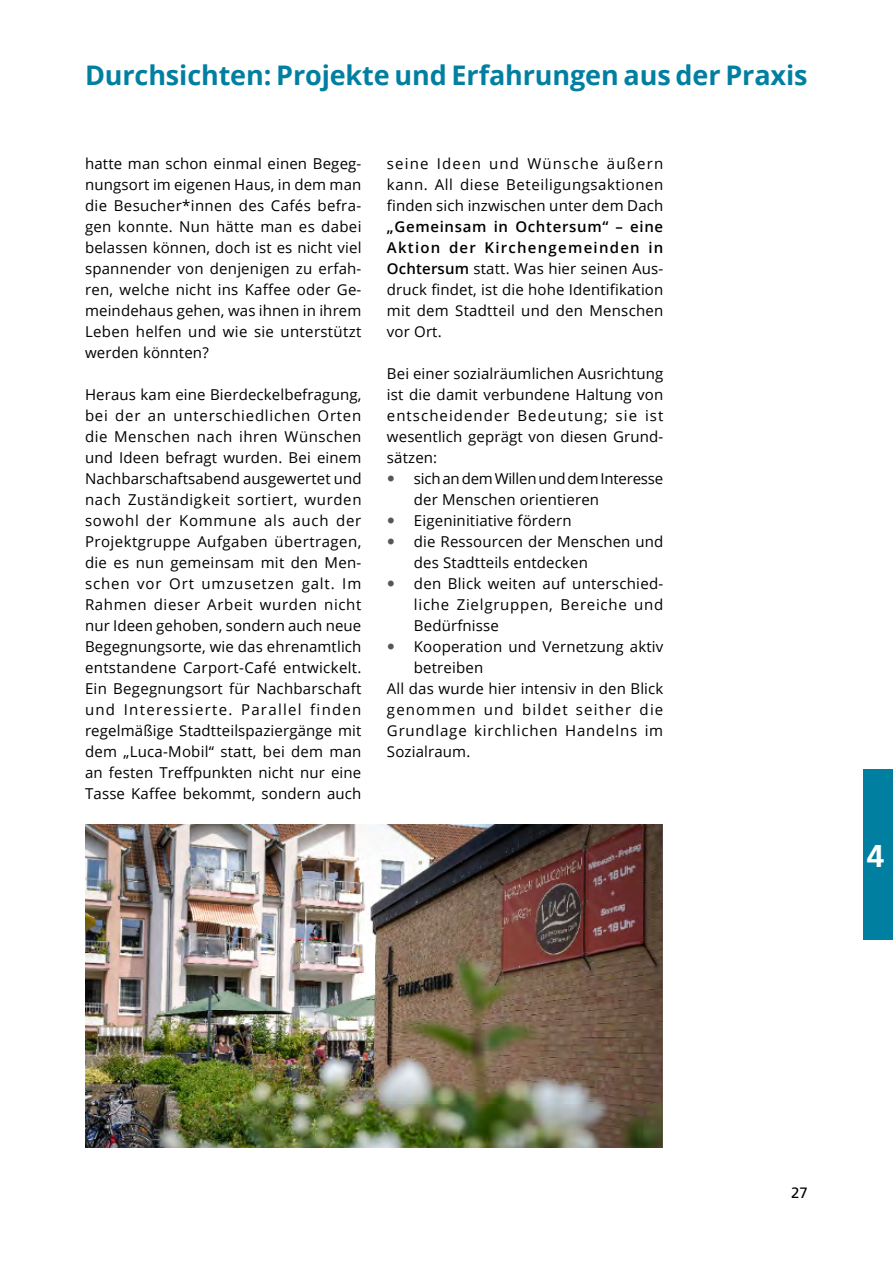
<style>
.page{position:relative;width:893px;height:1263px;background:#fff}
.page>*{position:absolute;margin:0;border:0;box-sizing:border-box;transform-origin:0 0}
.t1{font:700 31.5px "Frutiger LT Com";color:#fff}
.t2{font:700 27px "Open Sans";letter-spacing:-.005em;color:#007fa1}
.t3{font:15px/21px "Open Sans";letter-spacing:.01em;color:#000;text-align:justify}
.t4{font:15px "Open Sans";letter-spacing:-.015em;color:#000}
.t5{font:15px "Open Sans";letter-spacing:.055em;color:#000}
.t6{font:15px "Open Sans";letter-spacing:.05em;color:#000}
.t7{font:15px "Open Sans";letter-spacing:.08em;color:#000}
.t8{font:15px "Frutiger LT Com";color:#000}
.s1{font-weight:600}
</style>
<div class="page">
<div style="left:863px;top:770px;width:30px;height:170px;background:#007fa1"></div>
<img style="left:85px;top:825px;width:578px;height:322px">
<h2 class="t2" style="left:85px;top:56px;width:724px">Durchsichten: Projekte und Erfahrungen aus der Praxis</h2>
<p class="t3" style="left:85px;top:153px;width:278px">hatte man schon einmal einen Begeg&shy;nungsort im eigenen Haus, in dem man die Besucher*innen des Cafés befra&shy;gen konnte. Nun hätte man es dabei belassen können, doch ist es nicht viel spannender von denjenigen zu erfah&shy;ren, welche nicht ins Kaffee oder Ge&shy;meindehaus gehen, was ihnen in ihrem Leben helfen und wie sie unterstützt werden könnten?</p>
<p class="t3" style="left:85px;top:384px;width:278px">Heraus kam eine Bierdeckelbefragung, bei der an unterschiedlichen Orten die Menschen nach ihren Wünschen und Ideen befragt wurden. Bei einem Nachbarschaftsabend ausgewertet und nach Zuständigkeit sortiert, wurden sowohl der Kommune als auch der Projektgruppe Aufgaben übertragen, die es nun gemeinsam mit den Men&shy;schen vor Ort umzusetzen galt. Im Rahmen dieser Arbeit wurden nicht nur Ideen gehoben, sondern auch neue Begegnungsorte, wie das ehrenamtlich entstandene Carport-Café entwickelt.<br>Ein Begegnungsort für Nachbarschaft und Interessierte. Parallel finden regelmäßige Stadtteilspaziergänge mit dem „Luca-Mobil“ statt, bei dem man an festen Treffpunkten nicht nur eine Tasse Kaffee bekommt, sondern auch</p>
<p class="t3" style="left:387px;top:153px;width:278px">seine Ideen und Wünsche äußern kann. All diese Beteiligungsaktionen finden sich inzwischen unter dem Dach</p>
<p class="t3" style="left:387px;top:216px;width:278px"><span class="s1">„Gemeinsam in Ochtersum“ – eine Aktion der Kirchengemeinden in Ochtersum</span> statt. Was hier seinen Aus&shy;druck findet, ist die hohe Identifikation mit dem Stadtteil und den Menschen vor Ort.</p>
<p class="t3" style="left:387px;top:363px;width:278px">Bei einer sozialräumlichen Ausrichtung ist die damit verbundene Haltung von entscheidender Bedeutung; sie ist wesentlich geprägt von diesen Grund&shy;sätzen:</p>
<p class="t4" style="left:414px;top:468px;width:251px">sich an dem Willen und dem Interesse</p>
<p class="t3" style="left:414px;top:489px;width:187px">der Menschen orientieren</p>
<p class="t3" style="left:414px;top:510px;width:159px">Eigeninitiative fördern</p>
<p class="t3" style="left:414px;top:531px;width:251px">die Ressourcen der Menschen und</p>
<p class="t3" style="left:414px;top:552px;width:176px">des Stadtteils entdecken</p>
<p class="t3" style="left:414px;top:573px;width:251px">den Blick weiten auf unterschied-</p>
<p class="t6" style="left:414px;top:594px;width:251px">liche Zielgruppen, Bereiche und</p>
<p class="t3" style="left:414px;top:615px;width:86px">Bedürfnisse</p>
<p class="t3" style="left:414px;top:636px;width:251px">Kooperation und Vernetzung aktiv</p>
<p class="t3" style="left:414px;top:657px;width:71px">betreiben</p>
<p class="t3" style="left:387px;top:678px;width:278px">All das wurde hier intensiv in den Blick</p>
<p class="t7" style="left:387px;top:699px;width:278px">genommen und bildet seither die</p>
<p class="t5" style="left:387px;top:720px;width:278px">Grundlage kirchlichen Handelns im</p>
<p class="t3" style="left:387px;top:741px;width:85px">Sozialraum.</p>
<h1 class="t1" style="left:867px;top:837px;width:19px">4</h1>
<p class="t8" style="left:791px;top:1184px;width:18px">27</p>
</div>
